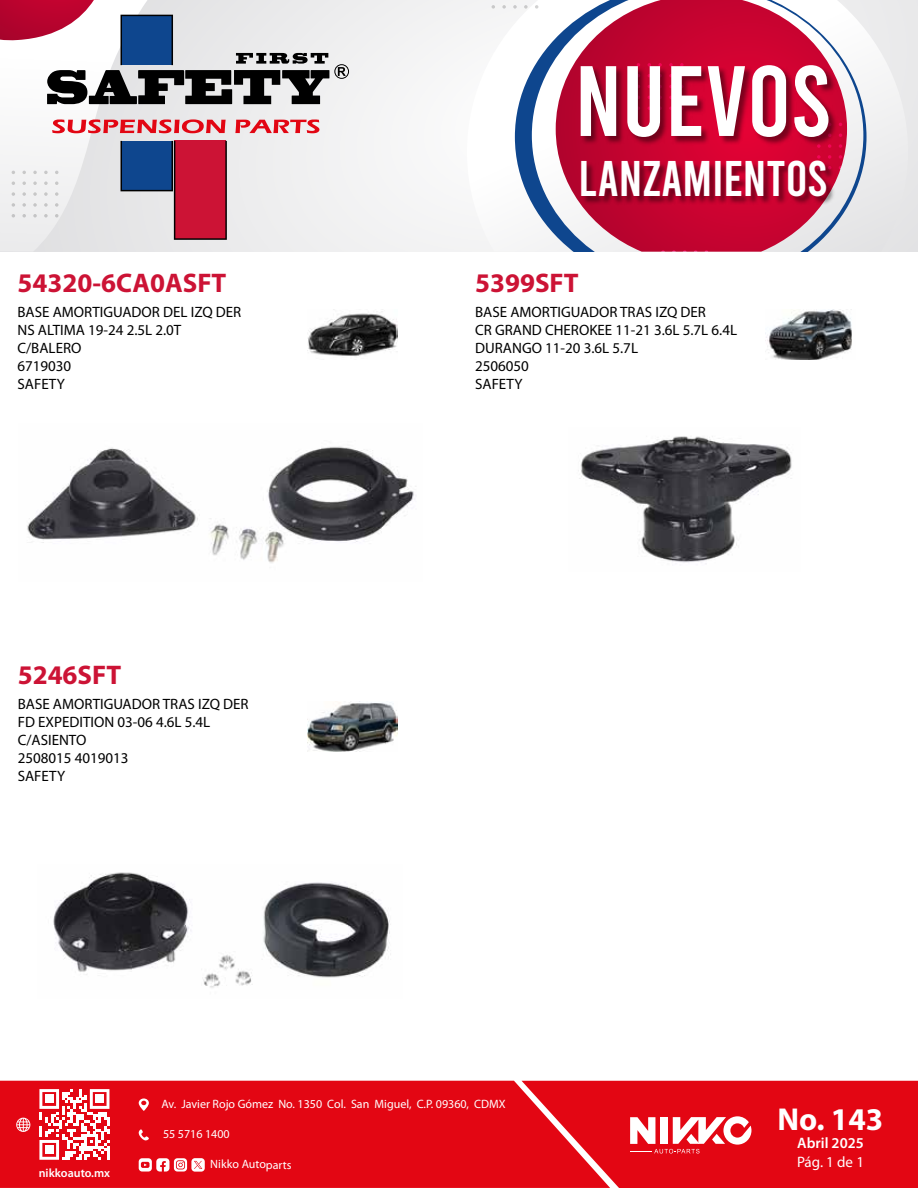
<style>
.page{position:relative;width:918px;height:1188px;background:#fff}
.page>*{position:absolute;margin:0;border:0;box-sizing:border-box;transform-origin:0 0}
.t1{font:99.75px "Bebas";color:#fff}
.t2{font:49.8px "Bebas";color:#fff}
.t3{font:700 31.8px "Myriad Pro";color:#fff}
.t4{font:700 27px "Myriad Pro";color:#cc1335}
.t5{font:600 15.15px "Myriad Pro";color:#fff}
.t6{font:15.15px "Myriad Pro";color:#fff}
.t7{font:15px/18px "Myriad Pro";color:#000}
.t8{font:12.15px "Myriad Pro";color:#fff}
.t9{font:600 12.15px "Myriad Pro";color:#fff}
</style>
<div class="page">
<div style="left:0;top:1081px;width:522px;height:107px;background:#e30613"></div>
<svg style="left:39px;top:1089px;width:70px;height:71px"></svg>
<div style="left:45px;top:1095px;width:8px;height:8px;background:#fff"></div>
<div style="left:95px;top:1095px;width:9px;height:8px;background:#fff"></div>
<div style="left:45px;top:1146px;width:8px;height:8px;background:#fff"></div>
<svg style="left:16px;top:1118px;width:14px;height:14px"></svg>
<svg style="left:139px;top:1098px;width:10px;height:13px"></svg>
<svg style="left:139px;top:1129px;width:10px;height:12px"></svg>
<svg style="left:139px;top:1158px;width:66px;height:14px"></svg>
<svg style="left:522px;top:1081px;width:396px;height:107px;background:#e41723"></svg>
<div style="left:0;top:0;width:918px;height:252px;background:#f4f4f4"></div>
<svg style="left:467px;top:0;width:441px;height:252px"></svg>
<svg style="left:515px;top:0;width:352px;height:252px"></svg>
<svg style="left:556px;top:0;width:291px;height:252px"></svg>
<svg style="left:535px;top:5px;width:3px;height:4px"></svg>
<svg style="left:524px;top:5px;width:4px;height:4px"></svg>
<svg style="left:513px;top:5px;width:4px;height:4px"></svg>
<svg style="left:502px;top:5px;width:4px;height:4px"></svg>
<svg style="left:492px;top:5px;width:3px;height:4px"></svg>
<img style="left:573px;top:50px;width:269px;height:164px">
<svg style="left:0;top:0;width:349px;height:252px"></svg>
<img style="left:27px;top:446px;width:389px;height:117px">
<img style="left:53px;top:872px;width:338px;height:116px">
<img style="left:578px;top:436px;width:214px;height:128px">
<img style="left:765px;top:310px;width:87px;height:50px">
<img style="left:308px;top:702px;width:90px;height:50px">
<img style="left:308px;top:311px;width:90px;height:46px">
<h3 class="t4" style="left:17px;top:265px;width:210px">54320-6CA0ASFT</h3>
<p class="t7" style="left:17px;top:302px;width:225px">BASE AMORTIGUADOR DEL IZQ DER<br>NS ALTIMA 19-24 2.5L 2.0T<br>C/BALERO<br>6719030<br>SAFETY</p>
<h3 class="t4" style="left:18px;top:657px;width:105px">5246SFT</h3>
<p class="t7" style="left:18px;top:694px;width:232px">BASE AMORTIGUADOR TRAS IZQ DER<br>FD EXPEDITION 03-06 4.6L 5.4L<br>C/ASIENTO<br>2508015 4019013<br>SAFETY</p>
<h1 class="t1" style="left:575px;top:51px;width:258px">NUEVOS</h1>
<h2 class="t2" style="left:579px;top:153px;width:251px">LANZAMIENTOS</h2>
<h3 class="t4" style="left:475px;top:265px;width:105px">5399SFT</h3>
<p class="t7" style="left:475px;top:303px;width:264px">BASE AMORTIGUADOR TRAS IZQ DER<br>CR GRAND CHEROKEE 11-21 3.6L 5.7L 6.4L<br>DURANGO 11-20 3.6L 5.7L<br>2506050<br>SAFETY</p>
<p class="t9" style="left:39px;top:1165px;width:73px">nikkoauto.mx</p>
<p class="t8" style="left:161px;top:1097px;width:346px">Av. Javier Rojo Gómez No. 1350 Col. San Miguel, C.P. 09360, CDMX</p>
<p class="t8" style="left:163px;top:1127px;width:68px">55 5716 1400</p>
<p class="t8" style="left:210px;top:1157px;width:83px">Nikko Autoparts</p>
<h3 class="t3" style="left:778px;top:1099px;width:107px">No. 143</h3>
<p class="t5" style="left:797px;top:1133px;width:68px">Abril 2025</p>
<p class="t6" style="left:797px;top:1153px;width:68px">Pág. 1 de 1</p>
</div>
